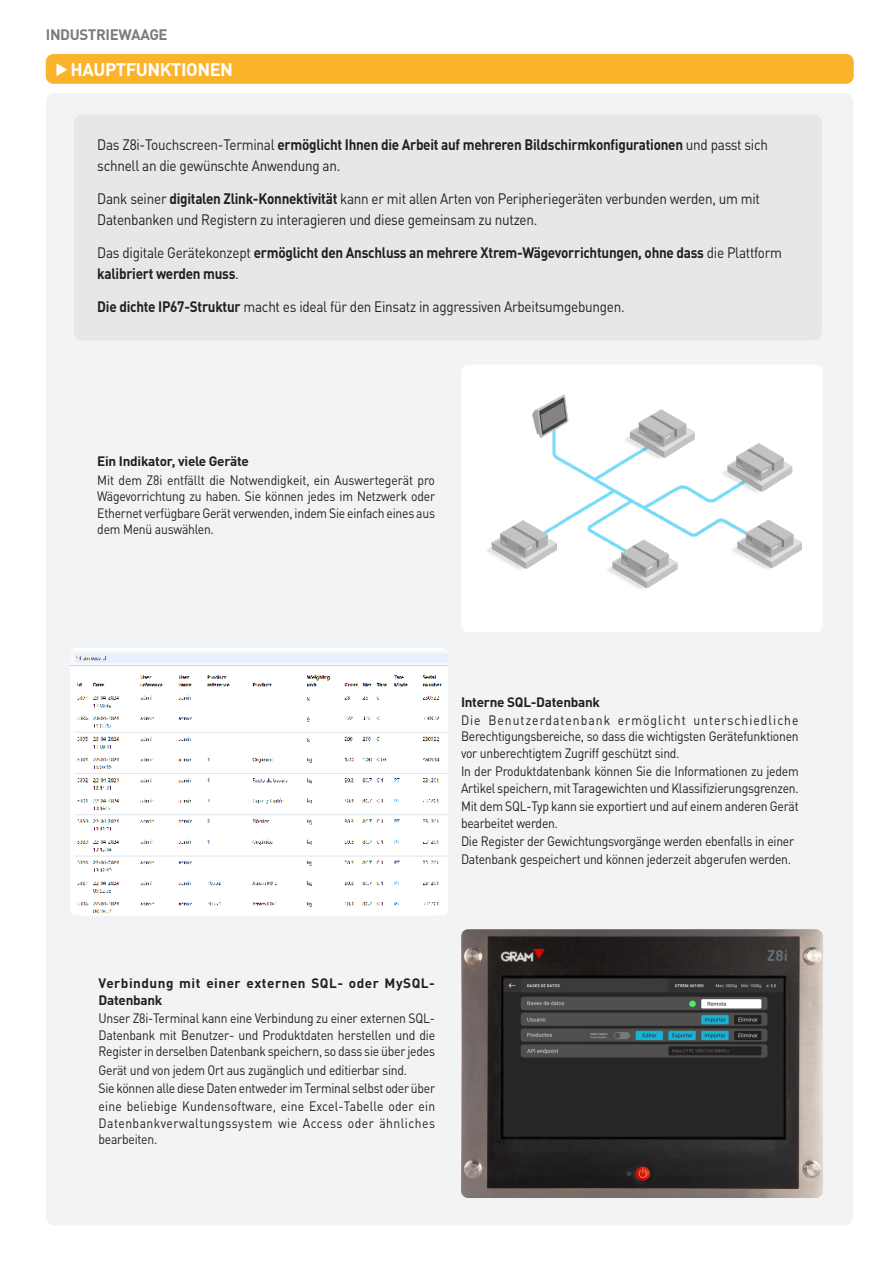
<style>
.page{position:relative;width:893px;height:1263px;background:#fff}
.page>*{position:absolute;margin:0;border:0;box-sizing:border-box;transform-origin:0 0}
.t1{font:700 18px "DIN Pro";letter-spacing:-.025em;color:#fff}
.Descripcion{font:15px/21px "DIN Pro";letter-spacing:-.02em;color:#231f20;scale:.9 1}
.Descripcion-2{font:700 15px/21px "DIN Pro";letter-spacing:-.02em;color:#231f20;scale:.9 1}
.t2{font:700 15px "DIN Pro";letter-spacing:-.025em;color:#777c7d}
.Descripcion-3{font:13.5px/16.5px "DIN Pro";letter-spacing:-.02em;color:#231f20;text-align:justify;scale:.9 1}
.Descripcion-4{font:700 13.5px/16.5px "DIN Pro";letter-spacing:.04em;color:#231f20}
.Descripcion-5{font:700 13.5px "DIN Pro";letter-spacing:-.02em;color:#231f20}
.s1{font-weight:700}
.s2{font-weight:400}
</style>
<div class="page">
<div style="left:46px;top:93px;width:807px;height:1132px;background:#f2f3f4;border-radius:9px"></div>
<div style="left:461px;top:365px;width:362px;height:267px;background:#fff;border-radius:7px"></div>
<div style="left:74px;top:114px;width:748px;height:226px;background:#e5e7e9;border-radius:9px"></div>
<img style="left:487px;top:394px;width:314px;height:195px">
<img style="left:70px;top:648px;width:378px;height:267px">
<div style="left:46px;top:54px;width:808px;height:30px;background:#fcb32c;border-radius:8px"></div>
<img style="left:461px;top:929px;width:362px;height:269px">
<svg style="left:56px;top:63px;width:11px;height:13px"></svg>
<p class="t2" style="left:46px;top:24px;width:123px">INDUSTRIEWAAGE</p>
<p class="t1" style="left:71px;top:57px;width:164px">HAUPTFUNKTIONEN</p>
<p class="Descripcion" style="left:97px;top:133px;width:747px">Das Z8i-Touchscreen-Terminal <span class="s1">ermöglicht Ihnen die Arbeit auf mehreren Bildschirmkonfigurationen</span> und passt sich schnell an die gewünschte Anwendung an.</p>
<p class="Descripcion" style="left:97px;top:187px;width:738px">Dank seiner <span class="s1">digitalen Zlink-Konnektivität</span> kann er mit allen Arten von Peripheriegeräten verbunden werden, um mit<br>Datenbanken und Registern zu interagieren und diese gemeinsam zu nutzen.</p>
<p class="Descripcion-2" style="left:97px;top:241px;width:762px"><span class="s2">Das digitale Gerätekonzept</span> ermöglicht den Anschluss an mehrere Xtrem-Wägevorrichtungen, ohne dass <span class="s2">die Plattform </span>kalibriert werden muss<span class="s2">.</span></p>
<p class="Descripcion" style="left:97px;top:295px;width:588px"><span class="s1">Die dichte IP67-Struktur</span> macht es ideal für den Einsatz in aggressiven Arbeitsumgebungen.</p>
<p class="Descripcion-5" style="left:97px;top:452px;width:153px">Ein Indikator, viele Geräte</p>
<p class="Descripcion-3" style="left:97px;top:471px;width:377px">Mit dem Z8i entfällt die Notwendigkeit, ein Auswertegerät pro Wägevorrichtung zu haben. Sie können jedes im Netzwerk oder Ethernet verfügbare Gerät verwenden, indem Sie einfach eines aus dem Menü auswählen.</p>
<p class="Descripcion-5" style="left:461px;top:692px;width:141px">Interne SQL-Datenbank</p>
<p class="Descripcion-3" style="left:461px;top:711px;width:377px">Die Benutzerdatenbank ermöglicht unterschiedliche Berechtigungsbereiche, so dass die wichtigsten Gerätefunktionen vor unberechtigtem Zugriff geschützt sind.</p>
<p class="Descripcion-3" style="left:461px;top:762px;width:377px">In der Produktdatenbank können Sie die Informationen zu jedem<br>Artikel speichern, mit Taragewichten und Klassifizierungsgrenzen.</p>
<p class="Descripcion-3" style="left:461px;top:797px;width:377px">Mit dem SQL-Typ kann sie exportiert und auf einem anderen Gerät bearbeitet werden.</p>
<p class="Descripcion-3" style="left:461px;top:832px;width:372px">Die Register der Gewichtungsvorgänge werden ebenfalls in einer</p>
<p class="Descripcion-3" style="left:461px;top:851px;width:368px">Datenbank gespeichert und können jederzeit abgerufen werden.</p>
<p class="Descripcion-4" style="left:99px;top:975px;width:338px">Verbindung mit einer externen SQL- oder MySQL-<br>Datenbank</p>
<p class="Descripcion-3" style="left:99px;top:1009px;width:376px">Unser Z8i-Terminal kann eine Verbindung zu einer externen SQL-Datenbank mit Benutzer- und Produktdaten herstellen und die Register in derselben Datenbank speichern, so dass sie über jedes</p>
<p class="Descripcion-3" style="left:99px;top:1061px;width:344px">Gerät und von jedem Ort aus zugänglich und editierbar sind.</p>
<p class="Descripcion-3" style="left:99px;top:1079px;width:375px">Sie können alle diese Daten entweder im Terminal selbst oder über</p>
<p class="Descripcion-3" style="left:99px;top:1098px;width:376px">eine beliebige Kundensoftware, eine Excel-Tabelle oder ein Datenbankverwaltungssystem wie Access oder ähnliches bearbeiten.</p>
</div>
